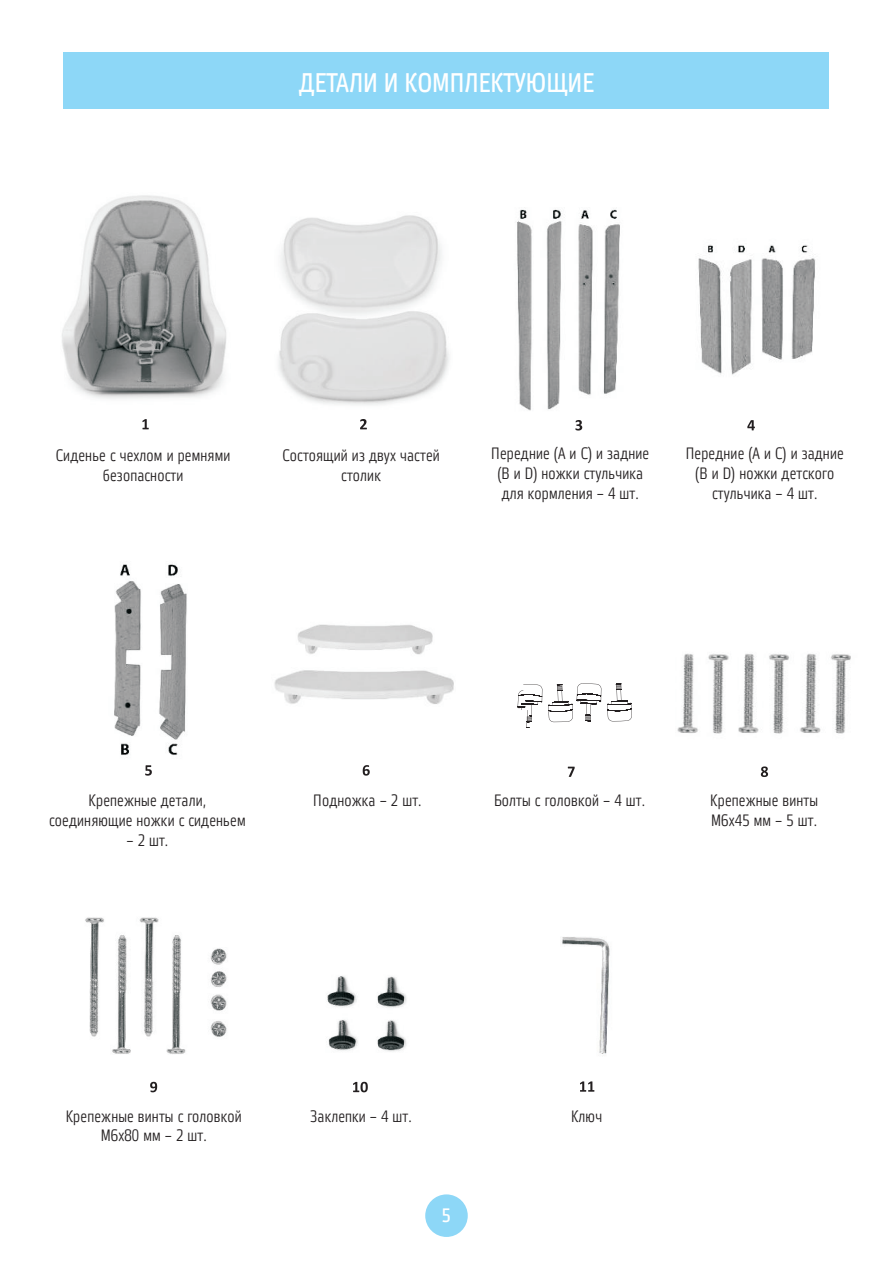
<style>
.page{position:relative;width:893px;height:1263px;background:#fff}
.page>*{position:absolute;margin:0;border:0;box-sizing:border-box;transform-origin:0 0}
.Заголовок{font:27px "Vida 22 Pro";color:#fff}
.t1{font:19.5px "Vida 22 Pro";color:#fff}
.t2{font:16.5px/19.8px "Vida 21 Pro";letter-spacing:.01em;color:#231f20;text-align:center}
</style>
<div class="page">
<div style="left:425px;top:1194px;width:43px;height:43px;background:#8dd7f7;border-radius:50%"></div>
<svg style="left:142px;top:419px;width:7px;height:10px"></svg>
<svg style="left:360px;top:419px;width:7px;height:10px"></svg>
<svg style="left:575px;top:420px;width:7px;height:10px"></svg>
<svg style="left:747px;top:420px;width:8px;height:10px"></svg>
<img style="left:62px;top:195px;width:165px;height:204px">
<img style="left:278px;top:215px;width:171px;height:190px">
<img style="left:517px;top:209px;width:103px;height:202px">
<img style="left:698px;top:244px;width:118px;height:131px">
<svg style="left:518px;top:683px;width:114px;height:45px"></svg>
<svg style="left:145px;top:765px;width:7px;height:11px"></svg>
<svg style="left:363px;top:765px;width:7px;height:11px"></svg>
<svg style="left:568px;top:767px;width:7px;height:10px"></svg>
<svg style="left:761px;top:766px;width:7px;height:11px"></svg>
<img style="left:114px;top:564px;width:73px;height:191px">
<img style="left:274px;top:670px;width:180px;height:34px">
<img style="left:677px;top:653px;width:174px;height:81px">
<img style="left:297px;top:624px;width:136px;height:31px">
<svg style="left:150px;top:1082px;width:7px;height:10px"></svg>
<svg style="left:353px;top:1082px;width:15px;height:10px"></svg>
<svg style="left:580px;top:1081px;width:14px;height:11px"></svg>
<img style="left:85px;top:917px;width:142px;height:137px">
<img style="left:561px;top:937px;width:49px;height:117px">
<img style="left:327px;top:976px;width:80px;height:76px">
<div style="left:64px;top:53px;width:765px;height:55px;background:#8dd7f7"></div>
<h1 class="Заголовок" style="left:346px;top:62px;width:203px">СБОРКА СТУЛЬЧИКА</h1>
<p class="Заголовок" style="left:299px;top:63px;width:297px">ДЕТАЛИ И КОМП ЕКТУЮЩИЕ</p>
<p class="t2" style="left:56px;top:445px;width:176px">Сиденье с чехлом и ремнями безопасности</p>
<p class="t2" style="left:282px;top:445px;width:159px">Состоящий из двух частей столик</p>
<p class="t2" style="left:491px;top:443px;width:159px">Передние (А и С) и задние (В и D) ножки стульчика для кормления – 4 шт.</p>
<p class="t2" style="left:686px;top:443px;width:159px">Передние (А и С) и задние (В и D) ножки детского стульчика – 4 шт.</p>
<p class="t2" style="left:49px;top:790px;width:198px">Крепежные детали, соединяющие ножки с сиденьем</p>
<p class="t2" style="left:126px;top:829px;width:43px">– 2 шт.</p>
<p class="t2" style="left:313px;top:790px;width:110px">Подножка – 2 шт.</p>
<p class="t2" style="left:494px;top:790px;width:152px">Болты с головкой – 4 шт.</p>
<p class="t2" style="left:710px;top:790px;width:109px;text-align:left">Крепежные винты<br>М6х45 мм – 5 шт.</p>
<p class="t2" style="left:66px;top:1105px;width:178px">Крепежные винты с головкой<br>М6х80 мм – 2 шт.</p>
<p class="t2" style="left:310px;top:1105px;width:103px">Заклепки – 4 шт.</p>
<p class="t1" style="left:442px;top:1201px;width:11px">5</p>
<p class="t2" style="left:571px;top:1105px;width:33px">Ключ</p>
</div>
